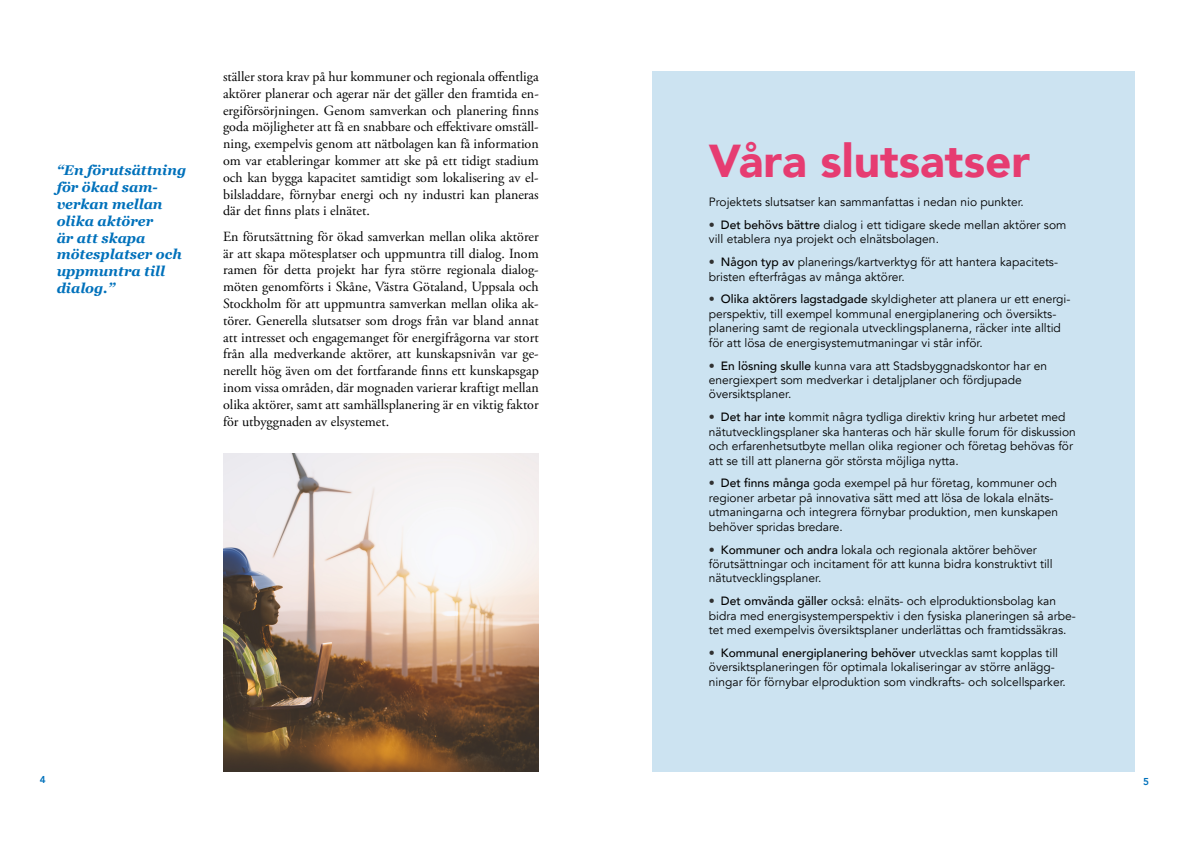
<style>
.page{position:relative;width:1191px;height:842px;background:#fff}
.page>*{position:absolute;margin:0;border:0;box-sizing:border-box;transform-origin:0 0}
.t1{font:900 46px "Avenir";color:#e63c71}
.t2{font:14px/16.8px "Adobe Garamond Pro";color:#000;text-align:justify}
.t3{font:italic 700 14px/16.8px "Georgia";color:#0071bb}
.t4{font:12px/14.4px "Avenir";color:#000}
.t5{font:800 10px "Avenir";color:#0071bb}
.s1{color:#303131}
.s2{font-weight:500}
</style>
<div class="page">
<div style="left:652px;top:71px;width:482px;height:700px;background:#cce3f1"></div>
<img style="left:223px;top:454px;width:316px;height:317px">
<p class="t3" style="left:57px;top:162px;width:131px">“En förutsättning för ökad sam&shy;verkan mellan olika aktörer<br>är att skapa mötesplatser och uppmuntra till dialog.”</p>
<p class="t2" style="left:223px;top:69px;width:317px">ställer stora krav på hur kommuner och regionala offentliga aktörer planerar och agerar när det gäller den framtida en&shy;ergiförsörjningen. Genom samverkan och planering finns goda möjligheter att få en snabbare och effektivare omställ&shy;ning, exempelvis genom att nätbolagen kan få information om var etableringar kommer att ske på ett tidigt stadium och kan bygga kapacitet samtidigt som lokalisering av el&shy;bilsladdare, förnybar energi och ny industri kan planeras där det finns plats i elnätet.</p>
<p class="t2" style="left:223px;top:228px;width:317px">En förutsättning för ökad samverkan mellan olika aktörer är att skapa mötesplatser och uppmuntra till dialog. Inom ramen för detta projekt har fyra större regionala dialog&shy;möten genomförts i Skåne, Västra Götaland, Uppsala och Stockholm för att uppmuntra samverkan mellan olika ak&shy;törer. Generella slutsatser som drogs från var bland annat att intresset och engagemanget för energifrågorna var stort från alla medverkande aktörer, att kunskapsnivån var ge&shy;nerellt hög även om det fortfarande finns ett kunskapsgap inom vissa områden, där mognaden varierar kraftigt mellan olika aktörer, samt att samhällsplanering är en viktig faktor för utbyggnaden av elsystemet.</p>
<h1 class="t1" style="left:709px;top:122px;width:323px">Våra slutsatser</h1>
<p class="t4" style="left:709px;top:195px;width:316px">Projektets slutsatser kan sammanfattas i nedan nio punkter.</p>
<p class="t4" style="left:709px;top:218px;width:359px"><span class="s1">•</span> <span class="s2">Det behövs bättre</span> dialog i ett tidigare skede mellan aktörer som vill etablera nya projekt och elnätsbolagen.</p>
<p class="t4" style="left:709px;top:255px;width:351px"><span class="s1">•</span> <span class="s2">Någon typ av</span> planerings/kartverktyg för att hantera kapacitets&shy;bristen efterfrågas av många aktörer.</p>
<p class="t4" style="left:709px;top:292px;width:363px"><span class="s1">•</span> <span class="s2">Olika aktörers lagstadgade</span> skyldigheter att planera ur ett energi&shy;perspektiv, till exempel kommunal energiplanering och översikts&shy;planering samt de regionala utvecklingsplanerna, räcker inte alltid för att lösa de energisystemutmaningar vi står inför.</p>
<p class="t4" style="left:709px;top:358px;width:340px"><span class="s1">•</span> <span class="s2">En lösning skulle</span> kunna vara att Stadsbyggnadskontor har en energiexpert som medverkar i detaljplaner och fördjupade översiktsplaner.</p>
<p class="t4" style="left:709px;top:410px;width:368px"><span class="s1">•</span> <span class="s2">Det har inte</span> kommit några tydliga direktiv kring hur arbetet med nätutvecklingsplaner ska hanteras och här skulle forum för diskussion och erfarenhetsutbyte mellan olika regioner och företag behövas för att se till att planerna gör största möjliga nytta.</p>
<p class="t4" style="left:709px;top:476px;width:351px"><span class="s1">•</span> <span class="s2">Det finns många</span> goda exempel på hur företag, kommuner och regioner arbetar på innovativa sätt med att lösa de lokala elnäts&shy;utmaningarna och integrera förnybar produktion, men kunskapen behöver spridas bredare.</p>
<p class="t4" style="left:709px;top:542px;width:345px"><span class="s1">•</span> <span class="s2">Kommuner och andra</span> lokala och regionala aktörer behöver förutsättningar och incitament för att kunna bidra konstruktivt till nätutvecklingsplaner.</p>
<p class="t4" style="left:709px;top:594px;width:368px"><span class="s1">•</span> <span class="s2">Det omvända gäller</span> också: elnäts- och elproduktionsbolag kan bidra med energisystemperspektiv i den fysiska planeringen så arbe&shy;tet med exempelvis översiktsplaner underlättas och framtidssäkras.</p>
<p class="t4" style="left:709px;top:646px;width:358px"><span class="s1">•</span> <span class="s2">Kommunal energiplanering behöver</span> utvecklas samt kopplas till översiktsplaneringen för optimala lokaliseringar av större anlägg&shy;ningar för förnybar elproduktion som vindkrafts- och solcellsparker.</p>
<p class="t5" style="left:40px;top:772px;width:7px">4</p>
<p class="t5" style="left:1143px;top:774px;width:7px">5</p>
</div>
